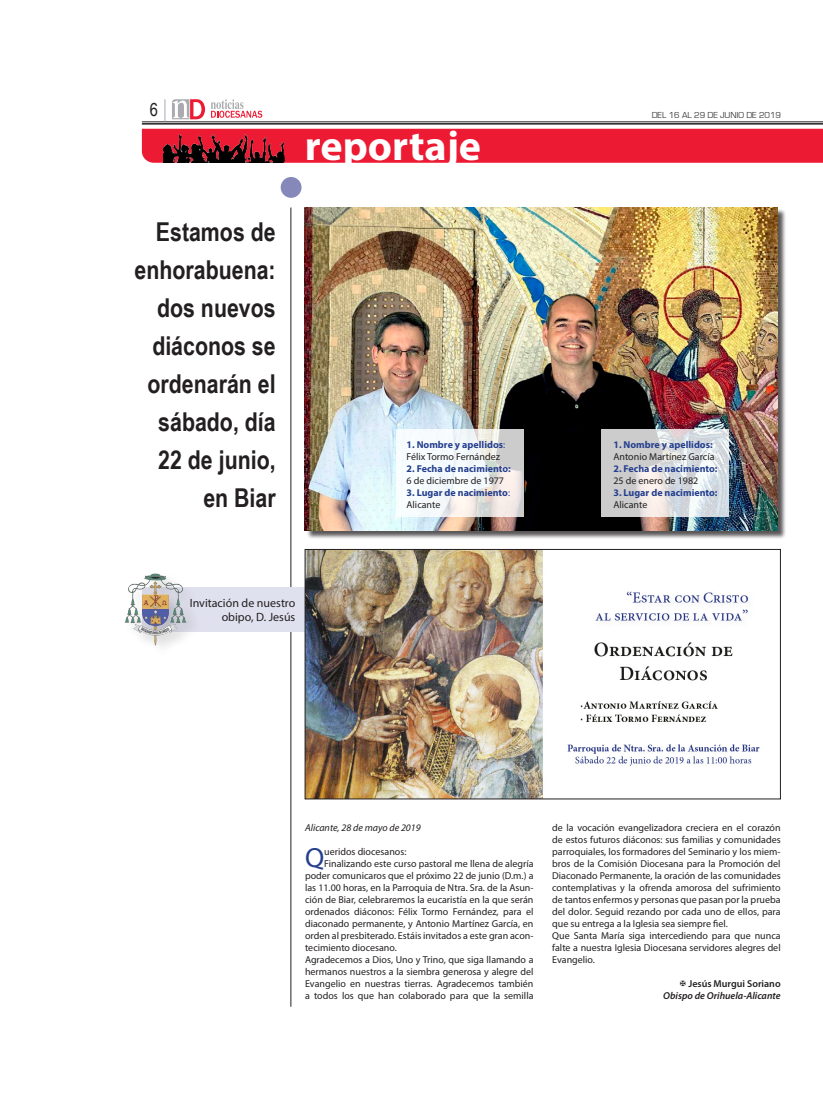
<style>
.page{position:relative;width:823px;height:1106px;background:#fff}
.page>*{position:absolute;margin:0;border:0;box-sizing:border-box;transform-origin:0 0}
.t1{font:700 42px "Myriad Pro";color:#fff}
.Párrafo_NODI{font:27.8px "Myriad Pro";color:#253f8e}
.t2{font:700 26px/38px "Arial Narrow";color:#231f20;text-align:right}
.t3{font:18px "Arial Narrow";color:#231f20}
.t4{font:12px/14.4px "Myriad Pro";color:#231f20;text-align:right}
.Párrafo_NODI-2{font:10px/12px "Myriad Pro";color:#231f20;text-align:justify}
.Párrafo_NODI-3{font:700 10px "Myriad Pro";color:#253f8e}
.Párrafo_NODI-4{font:italic 600 10px "Myriad Pro";color:#231f20}
.Párrafo_NODI-5{font:italic 10px "Myriad Pro";color:#231f20}
.Párrafo_NODI-6{font:600 10px "Myriad Pro";color:#231f20}
.t5{font:9px "Eurostile";color:#3e3e3f}
.s1{font-weight:400}
</style>
<div class="page">
<hr style="left:142px;top:122px;width:680px;height:1px;background:#231f20">
<hr style="left:142px;top:123px;width:680px;height:2px;background:#231f20">
<svg style="left:172px;top:99px;width:90px;height:20px"></svg>
<svg style="left:164px;top:99px;width:1px;height:22px"></svg>
<div style="left:142px;top:129px;width:680px;height:34px;background:#ed1a33"></div>
<img style="left:164px;top:132px;width:120px;height:31px">
<div style="left:305px;top:208px;width:481px;height:331px;background:#231f20;opacity:.75"></div>
<img style="left:304px;top:207px;width:472px;height:323px">
<div style="left:280px;top:177px;width:21px;height:21px;background:#8688ba;border-radius:50%"></div>
<hr style="left:290px;top:207px;width:1px;height:799px;background:#231f20">
<svg style="left:601px;top:429px;width:128px;height:88px;background:#d9dadc"></svg>
<svg style="left:395px;top:429px;width:128px;height:88px;fill:#f4f8fb"></svg>
<div style="left:142px;top:587px;width:168px;height:44px;background:#e0e1ee"></div>
<div style="left:123px;top:572px;width:79px;height:87px;background:#231f20;opacity:.2"></div>
<img style="left:124px;top:573px;width:62px;height:72px">
<img style="left:306px;top:551px;width:454px;height:246px">
<div style="left:304px;top:549px;width:476px;height:250px;border:1px solid #231f20"></div>
<p class="t3" style="left:150px;top:97px;width:10px">6</p>
<p class="t5" style="left:651px;top:110px;width:131px">DEL 16 AL 29 DE JUNIO DE 2019</p>
<p class="t1" style="left:304px;top:118px;width:178px">reportaje</p>
<p class="t2" style="left:134px;top:211px;width:142px">Estamos de enhorabuena: dos nuevos diáconos se ordenarán el sábado, día</p>
<p class="t2" style="left:158px;top:439px;width:119px">22 de junio,</p>
<p class="t2" style="left:203px;top:477px;width:74px">en Biar</p>
<p class="t4" style="left:190px;top:595px;width:107px">Invitación de nuestro obipo, D. Jesús</p>
<p class="Párrafo_NODI-3" style="left:406px;top:438px;width:100px">1. Nombre y apellidos<span class="s1">:</span></p>
<p class="Párrafo_NODI-2" style="left:406px;top:450px;width:95px">Félix Tormo Fernández</p>
<p class="Párrafo_NODI-3" style="left:406px;top:462px;width:106px">2. Fecha de nacimiento:</p>
<p class="Párrafo_NODI-2" style="left:406px;top:474px;width:99px">6 de diciembre de 1977</p>
<p class="Párrafo_NODI-3" style="left:406px;top:486px;width:105px">3. Lugar de nacimiento<span class="s1">:</span></p>
<p class="Párrafo_NODI-2" style="left:406px;top:498px;width:35px">Alicante</p>
<p class="Párrafo_NODI-3" style="left:613px;top:438px;width:101px">1. Nombre y apellidos:</p>
<p class="Párrafo_NODI-2" style="left:613px;top:450px;width:103px">Antonio Martínez García</p>
<p class="Párrafo_NODI-3" style="left:613px;top:462px;width:105px">2. Fecha de nacimiento:</p>
<p class="Párrafo_NODI-2" style="left:613px;top:474px;width:86px">25 de enero de 1982</p>
<p class="Párrafo_NODI-3" style="left:613px;top:486px;width:105px">3. Lugar de nacimiento:</p>
<p class="Párrafo_NODI-2" style="left:613px;top:498px;width:35px">Alicante</p>
<p class="Párrafo_NODI-5" style="left:305px;top:821px;width:117px">Alicante, 28 de mayo de 2019</p>
<p class="Párrafo_NODI" style="left:305px;top:840px;width:21px">Q</p>
<p class="Párrafo_NODI-2" style="left:324px;top:845px;width:84px">ueridos diocesanos:</p>
<p class="Párrafo_NODI-2" style="left:305px;top:857px;width:230px;text-indent:19px">Finalizando este curso pastoral me llena de alegría poder comunicaros que el próximo 22 de junio (D.m.) a las 11.00 horas, en la Parroquia de Ntra. Sra. de la Asun&shy;ción de Biar, celebraremos la eucaristía en la que serán ordenados diáconos: Félix Tormo Fernández, para el diaconado permanente, y Antonio Martínez García, en orden al presbiterado. Estáis invitados a este gran acon&shy;tecimiento diocesano.</p>
<p class="Párrafo_NODI-2" style="left:305px;top:953px;width:230px">Agradecemos a Dios, Uno y Trino, que siga llamando a hermanos nuestros a la siembra generosa y alegre del Evangelio en nuestras tierras. Agradecemos también a todos los que han colaborado para que la semilla</p>
<p class="Párrafo_NODI-2" style="left:552px;top:821px;width:230px">de la vocación evangelizadora creciera en el corazón de estos futuros diáconos: sus familias y comunidades parroquiales, los formadores del Seminario y los miem&shy;bros de la Comisión Diocesana para la Promoción del Diaconado Permanente, la oración de las comunidades contemplativas y la ofrenda amorosa del sufrimiento de tantos enfermos y personas que pasan por la prueba del dolor. Seguid rezando por cada uno de ellos, para que su entrega a la Iglesia sea siempre fiel.</p>
<p class="Párrafo_NODI-2" style="left:552px;top:929px;width:230px">Que Santa María siga intercediendo para que nunca falte a nuestra Iglesia Diocesana servidores alegres del Evangelio.</p>
<p class="Párrafo_NODI-6" style="left:688px;top:977px;width:94px">Jesús Murgui Soriano</p>
<p class="Párrafo_NODI-4" style="left:662px;top:989px;width:119px">Obispo de Orihuela-Alicante</p>
</div>
